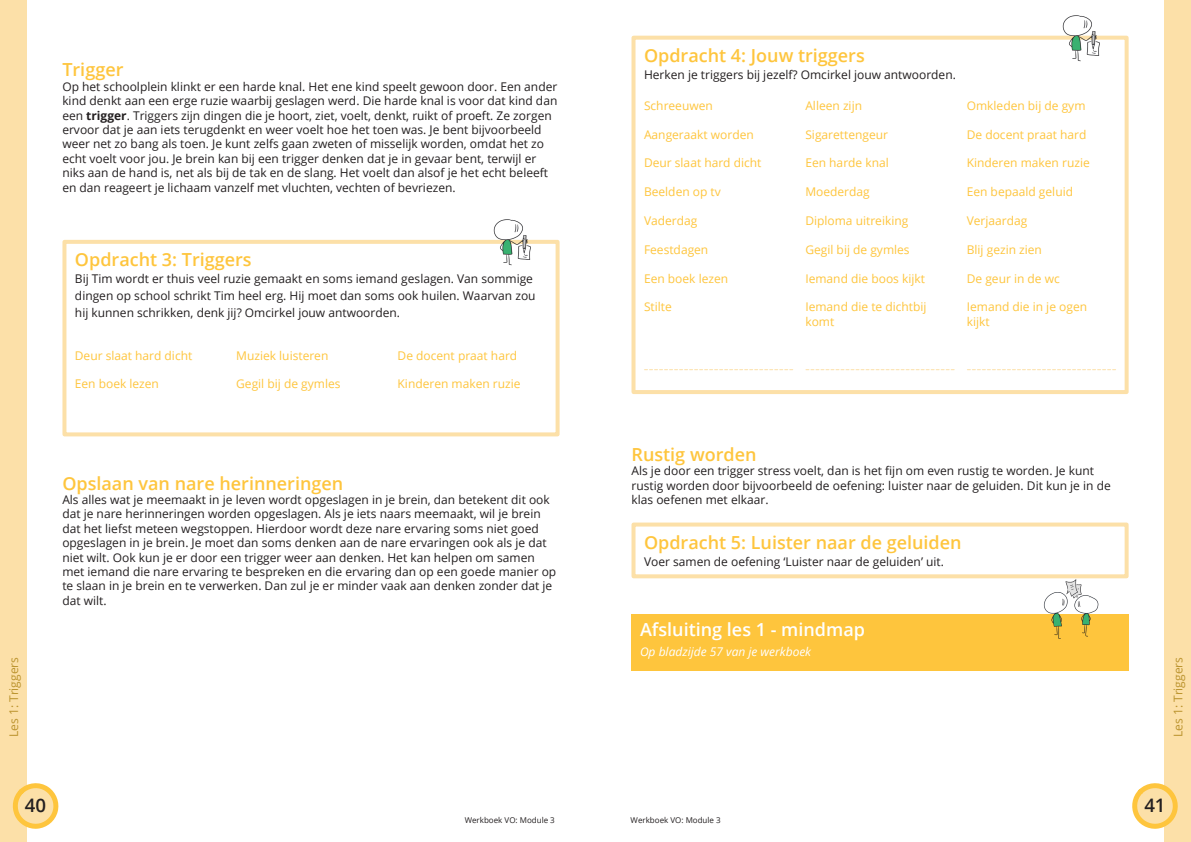
<style>
.page{position:relative;width:1191px;height:842px;background:#fff}
.page>*{position:absolute;margin:0;border:0;box-sizing:border-box;transform-origin:0 0}
.t1{font:600 18.6px "Open Sans";color:#231f20}
.Subkopje{font:600 18px "Open Sans";color:#fec53d}
.Subkopje-2{font:600 18px "Open Sans";color:#fff}
.Broodtekst{font:12px/14.4px "Open Sans";color:#231f20}
.Broodtekst-2{font:12px "Open Sans";color:#fec53d}
.Broodtekst-3{font:12px "Open Sans";color:#bb932d}
.afsluiting_les_pagina_doorverwijzing{font:italic 12px "Open Sans";color:#fff}
.t2{font:8px "Open Sans";color:#231f20}
.s1{font-weight:700}
</style>
<div class="page">
<div style="left:1164px;top:0;width:27px;height:842px;background:#fce0a8"></div>
<div style="left:0;top:0;width:27px;height:842px;background:#fce0a8"></div>
<svg style="left:1132px;top:783px;width:46px;height:46px"></svg>
<svg style="left:12px;top:783px;width:47px;height:46px"></svg>
<div style="left:62px;top:240px;width:497px;height:196px;border:4px solid #fce0a8"></div>
<img style="left:490px;top:219px;width:41px;height:47px">
<div style="left:631px;top:522px;width:497px;height:56px;border:4px solid #fce0a8"></div>
<div style="left:631px;top:614px;width:497px;height:56px;background:#fec53d"></div>
<img style="left:1039px;top:578px;width:61px;height:61px">
<div style="left:631px;top:36px;width:497px;height:358px;border:4px solid #fce0a8"></div>
<img style="left:1059px;top:15px;width:41px;height:47px">
<svg style="left:644px;top:369px;width:148px;height:1px"></svg>
<svg style="left:806px;top:369px;width:148px;height:1px"></svg>
<svg style="left:967px;top:369px;width:148px;height:1px"></svg>
<p class="Subkopje" style="left:62px;top:57px;width:63px">Trigger</p>
<p class="Broodtekst" style="left:62px;top:79px;width:496px">Op het schoolplein klinkt er een harde knal. Het ene kind speelt gewoon door. Een ander kind denkt aan een erge ruzie waarbij geslagen werd. Die harde knal is voor dat kind dan een <span class="s1">trigger</span>. Triggers zijn dingen die je hoort, ziet, voelt, denkt, ruikt of proeft. Ze zorgen ervoor dat je aan iets terugdenkt en weer voelt hoe het toen was. Je bent bijvoorbeeld weer net zo bang als toen. Je kunt zelfs gaan zweten of misselijk worden, omdat het zo echt voelt voor jou. Je brein kan bij een trigger denken dat je in gevaar bent, terwijl er niks aan de hand is, net als bij de tak en de slang. Het voelt dan alsof je het echt beleeft en dan reageert je lichaam vanzelf met vluchten, vechten of bevriezen.</p>
<p class="Subkopje" style="left:75px;top:247px;width:178px">Opdracht 3: Triggers</p>
<p class="Broodtekst" style="left:75px;top:270px;width:462px;line-height:17px">Bij Tim wordt er thuis veel ruzie gemaakt en soms iemand geslagen. Van sommige dingen op school schrikt Tim heel erg. Hij moet dan soms ook huilen. Waarvan zou hij kunnen schrikken, denk jij? Omcirkel jouw antwoorden.</p>
<p class="Broodtekst-2" style="left:75px;top:347px;width:119px">Deur slaat hard dicht</p>
<p class="Broodtekst-2" style="left:75px;top:376px;width:86px">Een boek lezen</p>
<p class="Broodtekst-2" style="left:236px;top:347px;width:94px">Muziek luisteren</p>
<p class="Broodtekst-2" style="left:236px;top:376px;width:106px">Gegil bij de gymles</p>
<p class="Broodtekst-2" style="left:397px;top:347px;width:121px">De docent praat hard</p>
<p class="Broodtekst-2" style="left:397px;top:376px;width:124px">Kinderen maken ruzie</p>
<p class="Subkopje" style="left:62px;top:471px;width:282px">Opslaan van nare herinneringen</p>
<p class="Broodtekst" style="left:62px;top:492px;width:495px">Als alles wat je meemaakt in je leven wordt opgeslagen in je brein, dan betekent dit ook dat je nare herinneringen worden opgeslagen. Als je iets naars meemaakt, wil je brein dat het liefst meteen wegstoppen. Hierdoor wordt deze nare ervaring soms niet goed opgeslagen in je brein. Je moet dan soms denken aan de nare ervaringen ook als je dat niet wilt. Ook kun je er door een trigger weer aan denken. Het kan helpen om samen met iemand die nare ervaring te bespreken en die ervaring dan op een goede manier op te slaan in je brein en te verwerken. Dan zul je er minder vaak aan denken zonder dat je dat wilt.</p>
<p class="Subkopje" style="left:644px;top:43px;width:222px">Opdracht 4: Jouw triggers</p>
<p class="Broodtekst" style="left:644px;top:67px;width:313px">Herken je triggers bij jezelf? Omcirkel jouw antwoorden.</p>
<p class="Broodtekst-2" style="left:644px;top:97px;width:70px">Schreeuwen</p>
<p class="Broodtekst-2" style="left:644px;top:126px;width:111px">Aangeraakt worden</p>
<p class="Broodtekst-2" style="left:644px;top:155px;width:119px">Deur slaat hard dicht</p>
<p class="Broodtekst-2" style="left:644px;top:184px;width:78px">Beelden op tv</p>
<p class="Broodtekst-2" style="left:644px;top:212px;width:55px">Vaderdag</p>
<p class="Broodtekst-2" style="left:644px;top:241px;width:66px">Feestdagen</p>
<p class="Broodtekst-2" style="left:644px;top:270px;width:86px">Een boek lezen</p>
<p class="Broodtekst-2" style="left:644px;top:299px;width:29px">Stilte</p>
<p class="Broodtekst-2" style="left:805px;top:97px;width:58px">Alleen zijn</p>
<p class="Broodtekst-2" style="left:805px;top:126px;width:84px">Sigarettengeur</p>
<p class="Broodtekst-2" style="left:805px;top:155px;width:85px">Een harde knal</p>
<p class="Broodtekst-2" style="left:805px;top:184px;width:66px">Moederdag</p>
<p class="Broodtekst-2" style="left:805px;top:212px;width:104px">Diploma uitreiking</p>
<p class="Broodtekst-2" style="left:805px;top:241px;width:106px">Gegil bij de gymles</p>
<p class="Broodtekst-2" style="left:805px;top:270px;width:121px">Iemand die boos kijkt</p>
<p class="Broodtekst-2" style="left:805px;top:299px;width:123px">Iemand die te dichtbij</p>
<p class="Broodtekst-2" style="left:805px;top:313px;width:30px">komt</p>
<p class="Broodtekst-2" style="left:966px;top:97px;width:120px">Omkleden bij de gym</p>
<p class="Broodtekst-2" style="left:966px;top:126px;width:121px">De docent praat hard</p>
<p class="Broodtekst-2" style="left:966px;top:155px;width:124px">Kinderen maken ruzie</p>
<p class="Broodtekst-2" style="left:966px;top:184px;width:108px">Een bepaald geluid</p>
<p class="Broodtekst-2" style="left:966px;top:212px;width:62px">Verjaardag</p>
<p class="Broodtekst-2" style="left:966px;top:241px;width:77px">Blij gezin zien</p>
<p class="Broodtekst-2" style="left:966px;top:270px;width:95px">De geur in de wc</p>
<p class="Broodtekst-2" style="left:966px;top:299px;width:122px">Iemand die in je ogen</p>
<p class="Broodtekst-2" style="left:966px;top:313px;width:24px">kijkt</p>
<p class="Subkopje" style="left:631px;top:442px;width:126px">Rustig worden</p>
<p class="Broodtekst" style="left:631px;top:464px;width:481px">Als je door een trigger stress voelt, dan is het fijn om even rustig te worden. Je kunt rustig worden door bijvoorbeeld de oefening: luister naar de geluiden. Dit kun je in de klas oefenen met elkaar.</p>
<p class="Subkopje" style="left:644px;top:530px;width:319px">Opdracht 5: Luister naar de geluiden</p>
<p class="Broodtekst" style="left:644px;top:554px;width:301px">Voer samen de oefening ‘Luister naar de geluiden’ uit.</p>
<p class="Subkopje-2" style="left:640px;top:617px;width:226px">Afsluiting les 1 - mindmap</p>
<p class="afsluiting_les_pagina_doorverwijzing" style="left:640px;top:644px;width:173px">Op bladzijde 57 van je werkboek</p>
<p class="Broodtekst-3" style="left:6px;top:737px;width:82px;rotate:-90deg">Les 1: Triggers</p>
<p class="Broodtekst-3" style="left:1169px;top:737px;width:82px;rotate:-90deg">Les 1: Triggers</p>
<h1 class="t1" style="left:25px;top:793px;width:23px">40</h1>
<h1 class="t1" style="left:1144px;top:793px;width:23px">41</h1>
<p class="t2" style="left:465px;top:814px;width:92px">Werkboek VO: Module 3</p>
<p class="t2" style="left:630px;top:814px;width:92px">Werkboek VO: Module 3</p>
</div>
